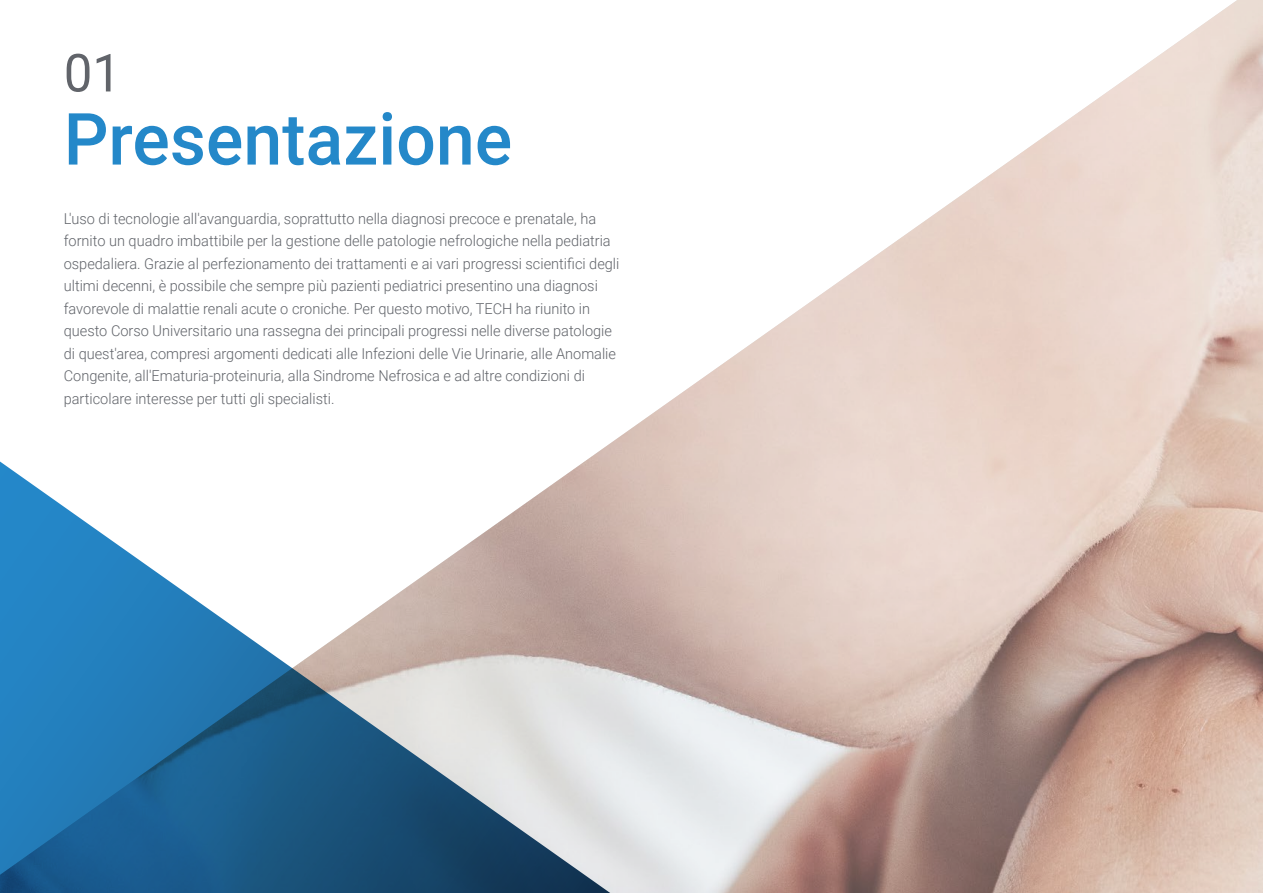
<style>
.page{position:relative;width:1263px;height:893px;background:#fff}
.page>*{position:absolute;margin:0;border:0;box-sizing:border-box;transform-origin:0 0}
.t1{font:500 72px "Roboto";color:#2488c9}
.t2{font:52.5px "Roboto";color:#61646a}
.t3{font:300 15px/22.5px "Roboto";color:#61646a}
</style>
<div class="page">
<img style="left:607px;top:0;width:656px;height:893px">
<svg style="left:0;top:446px;width:640px;height:447px"></svg>
<h2 class="t2" style="left:64px;top:36px;width:59px">01</h2>
<h1 class="t1" style="left:64px;top:89px;width:450px">Presentazione</h1>
<p class="t3" style="left:64px;top:207px;width:557px">L'uso di tecnologie all'avanguardia, soprattutto nella diagnosi precoce e prenatale, ha fornito un quadro imbattibile per la gestione delle patologie nefrologiche nella pediatria ospedaliera. Grazie al perfezionamento dei trattamenti e ai vari progressi scientifici degli ultimi decenni, è possibile che sempre più pazienti pediatrici presentino una diagnosi favorevole di malattie renali acute o croniche. Per questo motivo, TECH ha riunito in questo Corso Universitario una rassegna dei principali progressi nelle diverse patologie di quest'area, compresi argomenti dedicati alle Infezioni delle Vie Urinarie, alle Anomalie Congenite, all'Ematuria-proteinuria, alla Sindrome Nefrosica e ad altre condizioni di particolare interesse per tutti gli specialisti.</p>
</div>
